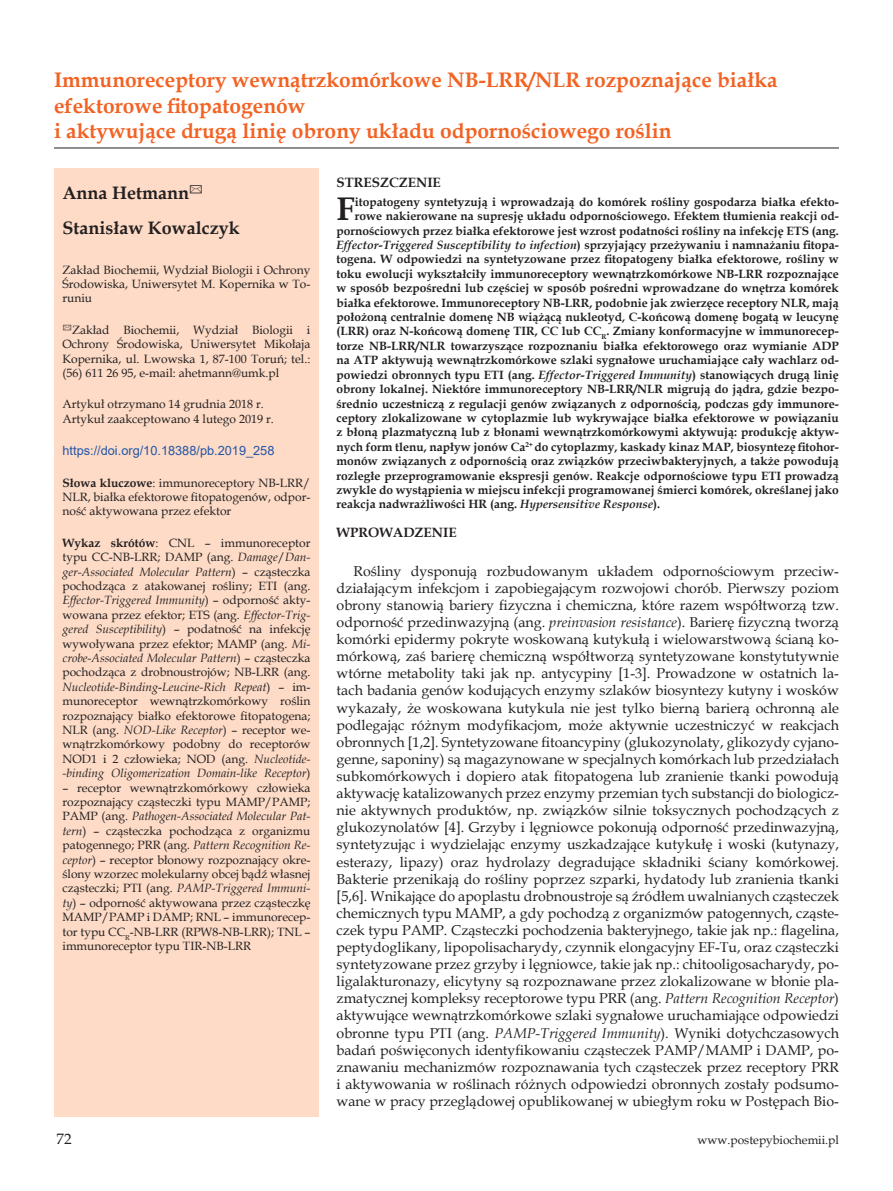
<style>
.page{position:relative;width:893px;height:1191px;background:#fff}
.page>*{position:absolute;margin:0;border:0;box-sizing:border-box;transform-origin:0 0}
._6_Streszczenie{font:700 32.7px "Book Antiqua";color:#231f20}
._1_Tytul{font:700 21px/25.2px "Book Antiqua";color:#f26223}
._2_Autor{font:700 18px "Book Antiqua";color:#231f20}
.t1{font:15px "Book Antiqua";color:#231f20}
.Body_tekst{font:14.25px/17.1px "Book Antiqua";color:#231f20;text-align:justify}
.Tytul_1{font:700 13.5px "Book Antiqua";color:#231f20}
._5_Skroty{font:12.75px "Arial";color:#2356a6}
._6_Streszczenie-2{font:700 12px "Book Antiqua";color:#231f20}
._5_Skroty-2{font:12px/14.4px "Book Antiqua";color:#231f20;text-align:justify}
._4_Adres_Mail{font:12px/14.4px "Book Antiqua";color:#231f20;text-align:justify}
._6_Streszczenie-3{font:italic 700 12px "Book Antiqua";color:#231f20}
._3_Adres{font:12px/14.4px "Book Antiqua";color:#231f20;text-align:justify}
.s1{font-weight:700}
.s2{font-style:italic}
.s3{font-style:normal}
</style>
<div class="page">
<hr style="left:54px;top:148px;width:785px;height:1px;background:#231f20">
<div style="left:54px;top:169px;width:265px;height:948px;background:#fddbc6"></div>
<p class="_1_Tytul" style="left:54px;top:68px;width:725px">Immunoreceptory wewnątrzkomórkowe NB-LRR/NLR rozpoznające białka efektorowe fitopatogenów<br>i aktywujące drugą linię obrony układu odpornościowego roślin</p>
<p class="Tytul_1" style="left:337px;top:173px;width:106px">STRESZCZENIE</p>
<p class="_6_Streszczenie" style="left:337px;top:187px;width:20px">F</p>
<p class="_6_Streszczenie-2" style="left:355px;top:194px;width:486px">itopatogeny syntetyzują i wprowadzają do komórek rośliny gospodarza białka efekto-</p>
<p class="_2_Autor" style="left:63px;top:181px;width:142px">Anna Hetmann✉</p>
<p class="_2_Autor" style="left:63px;top:215px;width:179px">Stanisław Kowalczyk</p>
<p class="_3_Adres" style="left:63px;top:262px;width:249px">Zakład Biochemii, Wydział Biologii i Ochrony Środowiska, Uniwersytet M. Kopernika w To&shy;runiu</p>
<p class="_4_Adres_Mail" style="left:63px;top:322px;width:249px">✉Zakład Biochemii, Wydział Biologii i Ochrony Środowiska, Uniwersytet Mikołaja Kopernika, ul. Lwowska 1, 87-100 Toruń; tel.: (56) 611 26 95, e-mail: ahetmann@umk.pl</p>
<p class="_5_Skroty-2" style="left:63px;top:397px;width:203px">Artykuł otrzymano 14 grudnia 2018 r.</p>
<p class="_4_Adres_Mail" style="left:63px;top:411px;width:213px">Artykuł zaakceptowano 4 lutego 2019 r.</p>
<p class="_5_Skroty" style="left:63px;top:442px;width:213px">https://doi.org/10.18388/pb.2019_258</p>
<p class="_5_Skroty-2" style="left:63px;top:475px;width:249px"><span class="s1">Słowa kluczowe</span>: immunoreceptory NB-LRR/ NLR, białka efektorowe fitopatogenów, odpor&shy;ność aktywowana przez efektor</p>
<p class="_5_Skroty-2" style="left:63px;top:535px;width:249px"><span class="s1">Wykaz skrótów</span>: CNL – immunoreceptor typu CC-NB-LRR; DAMP (ang. <span class="s2">Damage</span>/<span class="s2">Dan&shy;ger-Associated Molecular Pattern</span>) – cząsteczka pochodząca z atakowanej rośliny; ETI (ang.<br><span class="s2">Effector-Triggered Immunity</span>) – odporność akty&shy;wowana przez efektor; ETS (ang. <span class="s2">Effector-Trig&shy;gered Susceptibility</span>) – podatność na infekcję wywoływana przez efektor; MAMP (ang. <span class="s2">Mi&shy;crobe-Associated Molecular Pattern</span>) – cząsteczka pochodząca z drobnoustrojów; NB-LRR (ang.<br><span class="s2">Nucleotide-Binding</span>-<span class="s2">Leucine-Rich Repeat</span>) – im&shy;munoreceptor wewnątrzkomórkowy roślin rozpoznający białko efektorowe fitopatogena; NLR (ang. <span class="s2">NOD-Like Receptor</span>) – receptor we&shy;wnątrzkomórkowy podobny do receptorów NOD1 i 2 człowieka; NOD (ang. <span class="s2">Nucleotide--binding Oligomerization Domain-like Receptor</span>)</p>
<p class="_5_Skroty-2" style="left:63px;top:780px;width:249px">– receptor wewnątrzkomórkowy człowieka rozpoznający cząsteczki typu MAMP/PAMP; PAMP (ang. <span class="s2">Pathogen-Associated Molecular Pat&shy;tern</span>) – cząsteczka pochodząca z organizmu patogennego; PRR (ang<span class="s2">. Pattern Recognition Re&shy;ceptor</span>) – receptor błonowy rozpoznający okre&shy;ślony wzorzec molekularny obcej bądź własnej cząsteczki; PTI (ang. <span class="s2">PAMP-Triggered Immuni&shy;ty</span>) – odporność aktywowana przez cząsteczkę MAMP/PAMP i DAMP; RNL – immunorecep&shy;tor typu CC<sub>R</sub>-NB-LRR (RPW8-NB-LRR); TNL – immunoreceptor typu TIR-NB-LRR</p>
<p class="_6_Streszczenie-2" style="left:355px;top:208px;width:486px">rowe nakierowane na supresję układu odpornościowego. Efektem tłumienia reakcji od-</p>
<p class="_6_Streszczenie-2" style="left:337px;top:222px;width:504px">pornościowych przez białka efektorowe jest wzrost podatności rośliny na infekcję ETS (ang.</p>
<p class="_6_Streszczenie-3" style="left:337px;top:237px;width:504px">Effector-Triggered Susceptibility to infection<span class="s3">) sprzyjający przeżywaniu i namnażaniu fitopa-</span></p>
<p class="_6_Streszczenie-2" style="left:337px;top:251px;width:504px">togena. W odpowiedzi na syntetyzowane przez fitopatogeny białka efektorowe, rośliny w</p>
<p class="_6_Streszczenie-2" style="left:337px;top:266px;width:504px">toku ewolucji wykształciły immunoreceptory wewnątrzkomórkowe NB-LRR rozpoznające</p>
<p class="_6_Streszczenie-2" style="left:337px;top:280px;width:504px">w sposób bezpośredni lub częściej w sposób pośredni wprowadzane do wnętrza komórek</p>
<p class="_6_Streszczenie-2" style="left:337px;top:294px;width:504px">białka efektorowe. Immunoreceptory NB-LRR, podobnie jak zwierzęce receptory NLR, mają</p>
<p class="_6_Streszczenie-2" style="left:337px;top:309px;width:504px">położoną centralnie domenę NB wiążącą nukleotyd, C-końcową domenę bogatą w leucynę</p>
<p class="_6_Streszczenie-2" style="left:337px;top:323px;width:504px">(LRR) oraz N-końcową domenę TIR, CC lub CC<sub>R</sub>. Zmiany konformacyjne w immunorecep-</p>
<p class="_6_Streszczenie-2" style="left:337px;top:338px;width:504px">torze NB-LRR/NLR towarzyszące rozpoznaniu białka efektorowego oraz wymianie ADP</p>
<p class="_6_Streszczenie-2" style="left:337px;top:352px;width:504px">na ATP aktywują wewnątrzkomórkowe szlaki sygnałowe uruchamiające cały wachlarz od-</p>
<p class="_6_Streszczenie-2" style="left:337px;top:366px;width:504px">powiedzi obronnych typu ETI (ang. <span class="s2">Effector-Triggered Immunity</span>) stanowiących drugą linię</p>
<p class="_6_Streszczenie-2" style="left:337px;top:381px;width:504px">obrony lokalnej. Niektóre immunoreceptory NB-LRR/NLR migrują do jądra, gdzie bezpo-</p>
<p class="_6_Streszczenie-2" style="left:337px;top:395px;width:504px">średnio uczestniczą z regulacji genów związanych z odpornością, podczas gdy immunore-</p>
<p class="_6_Streszczenie-2" style="left:337px;top:410px;width:504px">ceptory zlokalizowane w cytoplazmie lub wykrywające białka efektorowe w powiązaniu</p>
<p class="_6_Streszczenie-2" style="left:337px;top:424px;width:504px">z błoną plazmatyczną lub z błonami wewnątrzkomórkowymi aktywują: produkcję aktyw-</p>
<p class="_6_Streszczenie-2" style="left:337px;top:438px;width:504px">nych form tlenu, napływ jonów Ca<sup>2+</sup> do cytoplazmy, kaskady kinaz MAP, biosyntezę fitohor-</p>
<p class="_6_Streszczenie-2" style="left:337px;top:453px;width:504px">monów związanych z odpornością oraz związków przeciwbakteryjnych, a także powodują</p>
<p class="_6_Streszczenie-2" style="left:337px;top:467px;width:504px">rozległe przeprogramowanie ekspresji genów. Reakcje odpornościowe typu ETI prowadzą</p>
<p class="_6_Streszczenie-2" style="left:337px;top:482px;width:504px">zwykle do wystąpienia w miejscu infekcji programowanej śmierci komórek, określanej jako</p>
<p class="_6_Streszczenie-2" style="left:337px;top:496px;width:325px">reakcja nadwrażliwości HR (ang. <span class="s2">Hypersensitive Response</span>).</p>
<p class="Tytul_1" style="left:337px;top:523px;width:121px">WPROWADZENIE</p>
<p class="Body_tekst" style="left:337px;top:562px;width:504px;text-indent:17px">Rośliny dysponują rozbudowanym układem odpornościowym przeciw&shy;działającym infekcjom i zapobiegającym rozwojowi chorób. Pierwszy poziom obrony stanowią bariery fizyczna i chemiczna, które razem współtworzą tzw. odporność przedinwazyjną (ang. <span class="s2">preinvasion resistance</span>). Barierę fizyczną tworzą komórki epidermy pokryte woskowaną kutykułą i wielowarstwową ścianą ko&shy;mórkową, zaś barierę chemiczną współtworzą syntetyzowane konstytutywnie wtórne metabolity taki jak np. antycypiny [1-3]. Prowadzone w ostatnich la&shy;tach badania genów kodujących enzymy szlaków biosyntezy kutyny i wosków wykazały, że woskowana kutykula nie jest tylko bierną barierą ochronną ale podlegając różnym modyfikacjom, może aktywnie uczestniczyć w reakcjach obronnych [1,2]. Syntetyzowane fitoancypiny (glukozynolaty, glikozydy cyjano&shy;genne, saponiny) są magazynowane w specjalnych komórkach lub przedziałach subkomórkowych i dopiero atak fitopatogena lub zranienie tkanki powodują aktywację katalizowanych przez enzymy przemian tych substancji do biologicz&shy;nie aktywnych produktów, np. związków silnie toksycznych pochodzących z glukozynolatów [4]. Grzyby i lęgniowce pokonują odporność przedinwazyjną, syntetyzując i wydzielając enzymy uszkadzające kutykułę i woski (kutynazy, esterazy, lipazy) oraz hydrolazy degradujące składniki ściany komórkowej.<br>Bakterie przenikają do rośliny poprzez szparki, hydatody lub zranienia tkanki [5,6]. Wnikające do apoplastu drobnoustroje są źródłem uwalnianych cząsteczek chemicznych typu MAMP, a gdy pochodzą z organizmów patogennych, cząste&shy;czek typu PAMP. Cząsteczki pochodzenia bakteryjnego, takie jak np.: flagelina, peptydoglikany, lipopolisacharydy, czynnik elongacyjny EF-Tu, oraz cząsteczki syntetyzowane przez grzyby i lęgniowce, takie jak np.: chitooligosacharydy, po&shy;ligalakturonazy, elicytyny są rozpoznawane przez zlokalizowane w błonie pla&shy;zmatycznej kompleksy receptorowe typu PRR (ang. <span class="s2">Pattern Recognition Receptor</span>) aktywujące wewnątrzkomórkowe szlaki sygnałowe uruchamiające odpowiedzi obronne typu PTI (ang. <span class="s2">PAMP-Triggered Immunity</span>). Wyniki dotychczasowych badań poświęconych identyfikowaniu cząsteczek PAMP/MAMP i DAMP, po&shy;znawaniu mechanizmów rozpoznawania tych cząsteczek przez receptory PRR i aktywowania w roślinach różnych odpowiedzi obronnych zostały podsumo&shy;wane w pracy przeglądowej opublikowanej w ubiegłym roku w Postępach Bio-</p>
<p class="t1" style="left:57px;top:1128px;width:16px">72</p>
<p class="_5_Skroty-2" style="left:697px;top:1132px;width:143px">www.postepybiochemii.pl</p>
</div>
